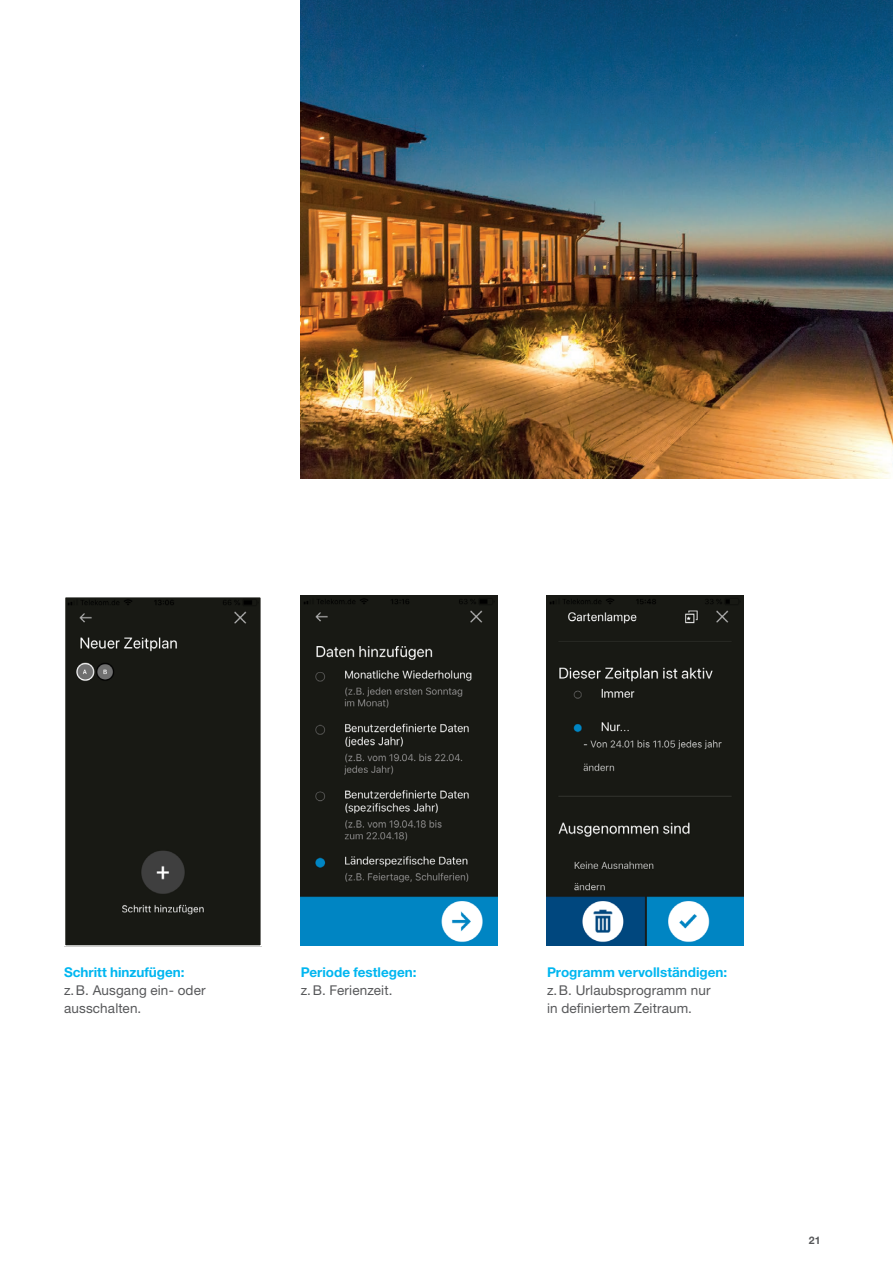
<style>
.page{position:relative;width:893px;height:1263px;background:#fff}
.page>*{position:absolute;margin:0;border:0;box-sizing:border-box;transform-origin:0 0}
.t1{font:13.5px/18px "Helvetica Neue LTW1 G";letter-spacing:.01em;color:#57585a}
.t2{font:700 13.5px "Helvetica Neue LTW1 G";color:#00b6f0}
.t3{font:700 10.5px "Helvetica Neue LTW1 G";color:#57585a}
</style>
<div class="page">
<div style="left:67px;top:599px;width:192px;height:345px;background:#181914"></div>
<div style="left:64px;top:596px;width:198px;height:351px;border:2px solid #fff"></div>
<img style="left:301px;top:596px;width:197px;height:349px">
<img style="left:547px;top:596px;width:197px;height:349px">
<img style="left:300px;top:0;width:593px;height:479px">
<p class="t2" style="left:64px;top:964px;width:122px">Schritt hinzufügen:</p>
<p class="t1" style="left:64px;top:981px;width:143px">z.B. Ausgang ein- oder ausschalten.</p>
<p class="t2" style="left:301px;top:964px;width:117px">Periode festlegen:</p>
<p class="t1" style="left:301px;top:981px;width:93px">z.B. Ferienzeit.</p>
<p class="t2" style="left:547px;top:964px;width:182px">Programm vervollständigen:</p>
<p class="t1" style="left:547px;top:981px;width:165px">z.B. Urlaubsprogramm nur in definiertem Zeitraum.</p>
<p class="t3" style="left:809px;top:1233px;width:13px">21</p>
</div>
